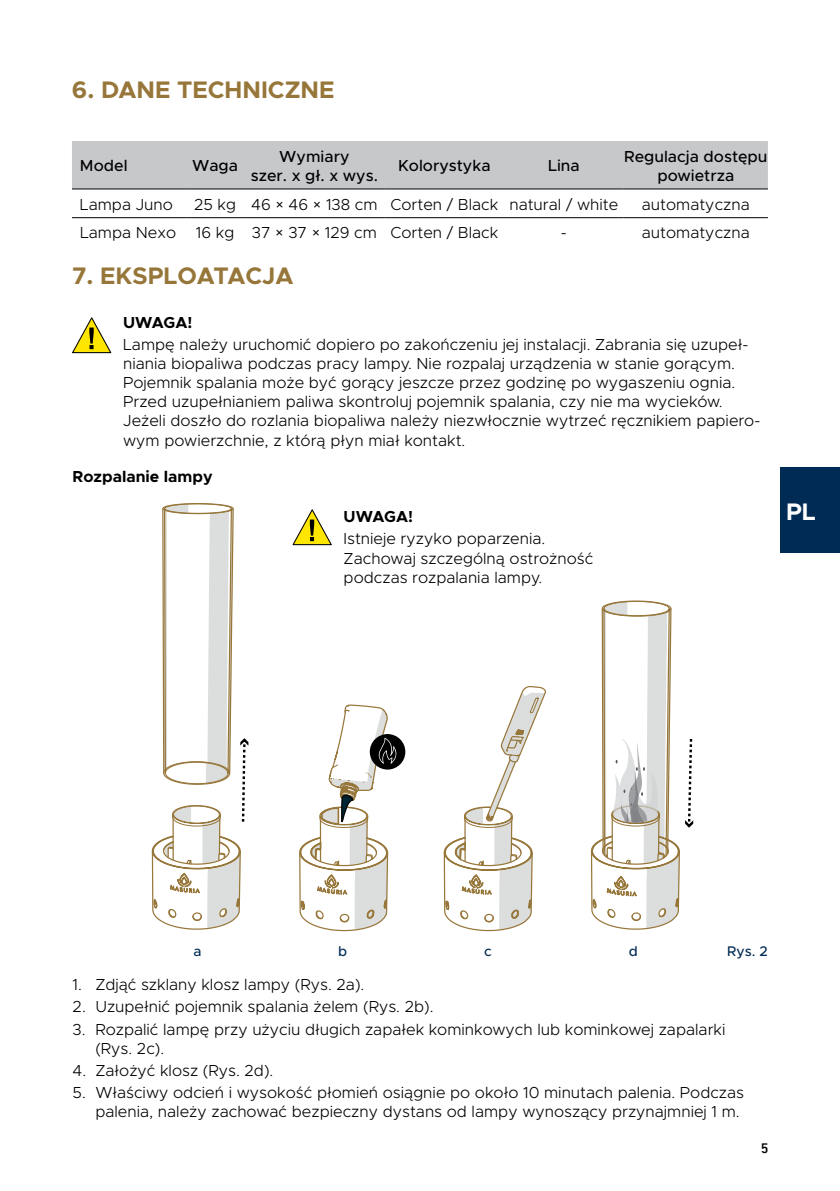
<style>
.page{position:relative;width:840px;height:1191px;background:#fff}
.page>*{position:absolute;margin:0;border:0;box-sizing:border-box;transform-origin:0 0}
.t1{font:700 24px "Metropolis";color:#97763a}
.t2{font:700 24px "Metropolis";color:#fff}
.t3{font:300 16px/19.2px "Metropolis";color:#000}
.t4{font:500 16px/19.2px "Metropolis";color:#000;text-align:center}
.t5{font:700 16px "Metropolis";color:#000}
.t6{font:500 14px "Metropolis";color:#002b54}
.t7{font:500 14px "DIN Next LT Pro";color:#000}
</style>
<div class="page">
<svg style="left:72px;top:141px;width:695px;height:78px"></svg>
<hr style="left:72px;top:189px;width:114px;height:1px;background:#000">
<hr style="left:186px;top:189px;width:58px;height:1px;background:#000">
<hr style="left:244px;top:189px;width:140px;height:1px;background:#000">
<hr style="left:384px;top:189px;width:119px;height:1px;background:#000">
<hr style="left:503px;top:189px;width:120px;height:1px;background:#000">
<hr style="left:623px;top:189px;width:144px;height:1px;background:#000">
<hr style="left:72px;top:217px;width:114px;height:1px;background:#000">
<hr style="left:186px;top:217px;width:58px;height:1px;background:#000">
<hr style="left:244px;top:217px;width:140px;height:1px;background:#000">
<hr style="left:384px;top:217px;width:119px;height:1px;background:#000">
<hr style="left:503px;top:217px;width:120px;height:1px;background:#000">
<hr style="left:623px;top:217px;width:144px;height:1px;background:#000">
<svg style="left:72px;top:317px;width:40px;height:37px"></svg>
<svg style="left:443px;top:686px;width:103px;height:245px"></svg>
<div style="left:369px;top:734px;width:36px;height:35px;background:#000;border-radius:50%"></div>
<svg style="left:299px;top:704px;width:97px;height:227px"></svg>
<svg style="left:152px;top:503px;width:96px;height:427px"></svg>
<svg style="left:590px;top:600px;width:103px;height:330px"></svg>
<div style="left:780px;top:468px;width:59px;height:85px;background:#002b54"></div>
<h1 class="t1" style="left:72px;top:75px;width:264px">6. DANE TECHNICZNE</h1>
<p class="t4" style="left:80px;top:156px;width:49px">Model</p>
<p class="t4" style="left:192px;top:156px;width:47px">Waga</p>
<p class="t4" style="left:250px;top:147px;width:129px">Wymiary<br>szer. x gł. x wys.</p>
<p class="t4" style="left:398px;top:156px;width:94px">Kolorystyka</p>
<p class="t4" style="left:547px;top:156px;width:33px">Lina</p>
<p class="t4" style="left:623px;top:147px;width:145px">Regulacja dostępu powietrza</p>
<p class="t3" style="left:80px;top:194px;width:94px">Lampa Juno</p>
<p class="t3" style="left:194px;top:194px;width:425px">25 kg 46 × 46 × 138 cm Corten / Black natural / white</p>
<p class="t3" style="left:641px;top:194px;width:109px">automatyczna</p>
<p class="t3" style="left:80px;top:223px;width:419px">Lampa Nexo 16 kg 37 × 37 × 129 cm Corten / Black</p>
<p class="t3" style="left:560px;top:223px;width:7px">-</p>
<p class="t3" style="left:641px;top:223px;width:109px">automatyczna</p>
<h1 class="t1" style="left:72px;top:261px;width:223px">7. EKSPLOATACJA</h1>
<p class="t5" style="left:123px;top:312px;width:71px">UWAGA!</p>
<p class="t3" style="left:123px;top:334px;width:638px">Lampę należy uruchomić dopiero po zakończeniu jej instalacji. Zabrania się uzupeł&shy;niania biopaliwa podczas pracy lampy. Nie rozpalaj urządzenia w stanie gorącym.<br>Pojemnik spalania może być gorący jeszcze przez godzinę po wygaszeniu ognia.<br>Przed uzupełnianiem paliwa skontroluj pojemnik spalania, czy nie ma wycieków.<br>Jeżeli doszło do rozlania biopaliwa należy niezwłocznie wytrzeć ręcznikiem papiero&shy;wym powierzchnie, z którą płyn miał kontakt.</p>
<p class="t5" style="left:73px;top:466px;width:141px">Rozpalanie lampy</p>
<p class="t5" style="left:343px;top:506px;width:71px">UWAGA!</p>
<p class="t3" style="left:343px;top:528px;width:251px">Istnieje ryzyko poparzenia.<br>Zachowaj szczególną ostrożność podczas rozpalania lampy.</p>
<h1 class="t2" style="left:785px;top:496px;width:31px">PL</h1>
<p class="t6" style="left:193px;top:942px;width:10px">a</p>
<p class="t6" style="left:338px;top:942px;width:11px">b</p>
<p class="t6" style="left:484px;top:942px;width:9px">c</p>
<p class="t6" style="left:628px;top:942px;width:11px">d</p>
<p class="t6" style="left:726px;top:942px;width:42px">Rys. 2</p>
<p class="t3" style="left:73px;top:975px;width:293px">1. Zdjąć szklany klosz lampy (Rys. 2a).</p>
<p class="t3" style="left:73px;top:997px;width:362px">2. Uzupełnić pojemnik spalania żelem (Rys. 2b).</p>
<p class="t3" style="left:95px;top:1019px;width:631px;text-indent:-23px">3. Rozpalić lampę przy użyciu długich zapałek kominkowych lub kominkowej zapalarki (Rys. 2c).</p>
<p class="t3" style="left:73px;top:1060px;width:202px">4. Założyć klosz (Rys. 2d).</p>
<p class="t3" style="left:73px;top:1082px;width:672px;text-align:right">5. Właściwy odcień i wysokość płomień osiągnie po około 10 minutach palenia. Podczas palenia, należy zachować bezpieczny dystans od lampy wynoszący przynajmniej 1 m.</p>
<p class="t7" style="left:760px;top:1139px;width:9px">5</p>
</div>
